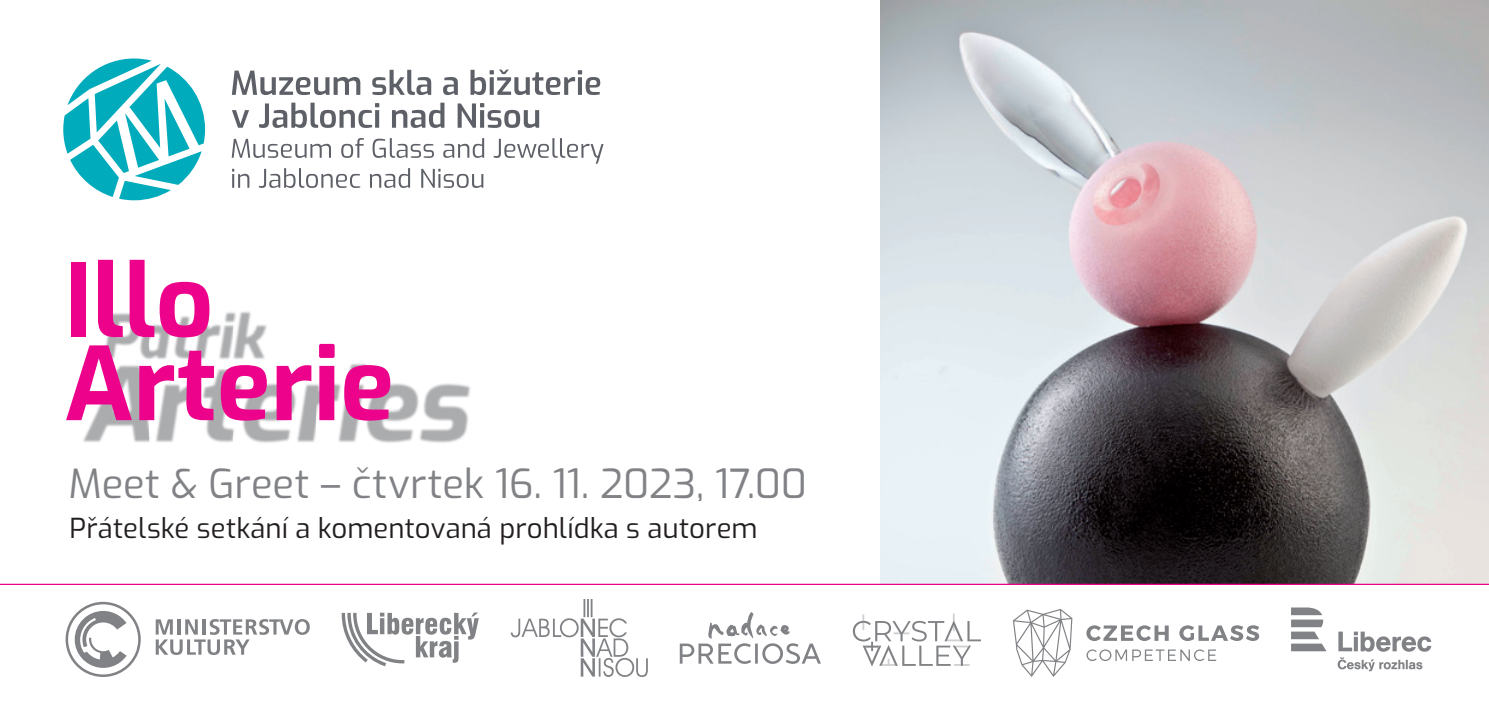
<style>
.page{position:relative;width:1489px;height:702px;background:#fff}
.page>*{position:absolute;margin:0;border:0;box-sizing:border-box;transform-origin:0 0}
.t1{font:700 101px/83.2px "Exo";color:#ed028c}
.t2{font:40px "Exo";color:#808285}
.t3{font:27.5px "Exo";color:#231f20}
</style>
<div class="page">
<img style="left:881px;top:0;width:607px;height:583px">
<svg style="left:63px;top:58px;width:142px;height:142px"></svg>
<svg style="left:232px;top:70px;width:371px;height:118px"></svg>
<svg style="left:156px;top:619px;width:154px;height:36px"></svg>
<svg style="left:66px;top:601px;width:75px;height:76px"></svg>
<svg style="left:679px;top:612px;width:141px;height:52px"></svg>
<svg style="left:342px;top:612px;width:137px;height:54px"></svg>
<svg style="left:1291px;top:607px;width:35px;height:44px"></svg>
<svg style="left:1337px;top:657px;width:85px;height:14px"></svg>
<svg style="left:1338px;top:631px;width:93px;height:20px"></svg>
<svg style="left:852px;top:613px;width:128px;height:53px"></svg>
<svg style="left:1086px;top:625px;width:82px;height:16px"></svg>
<svg style="left:1179px;top:625px;width:79px;height:16px"></svg>
<svg style="left:1086px;top:649px;width:40px;height:12px"></svg>
<svg style="left:1132px;top:649px;width:84px;height:12px"></svg>
<svg style="left:1013px;top:609px;width:59px;height:68px"></svg>
<svg style="left:510px;top:599px;width:138px;height:78px"></svg>
<hr style="left:0;top:583px;width:1488px;height:2px;background:#ed028c">
<img style="left:83px;top:311px;width:388px;height:132px">
<h1 class="t1" style="left:64px;top:261px;width:331px">Illo<br>Arterie</h1>
<h2 class="t2" style="left:69px;top:458px;width:740px">Meet &amp; Greet – čtvrtek 16. 11. 2023, 17.00</h2>
<p class="t3" style="left:70px;top:510px;width:689px">Přátelské setkání a komentovaná prohlídka s autorem</p>
</div>
